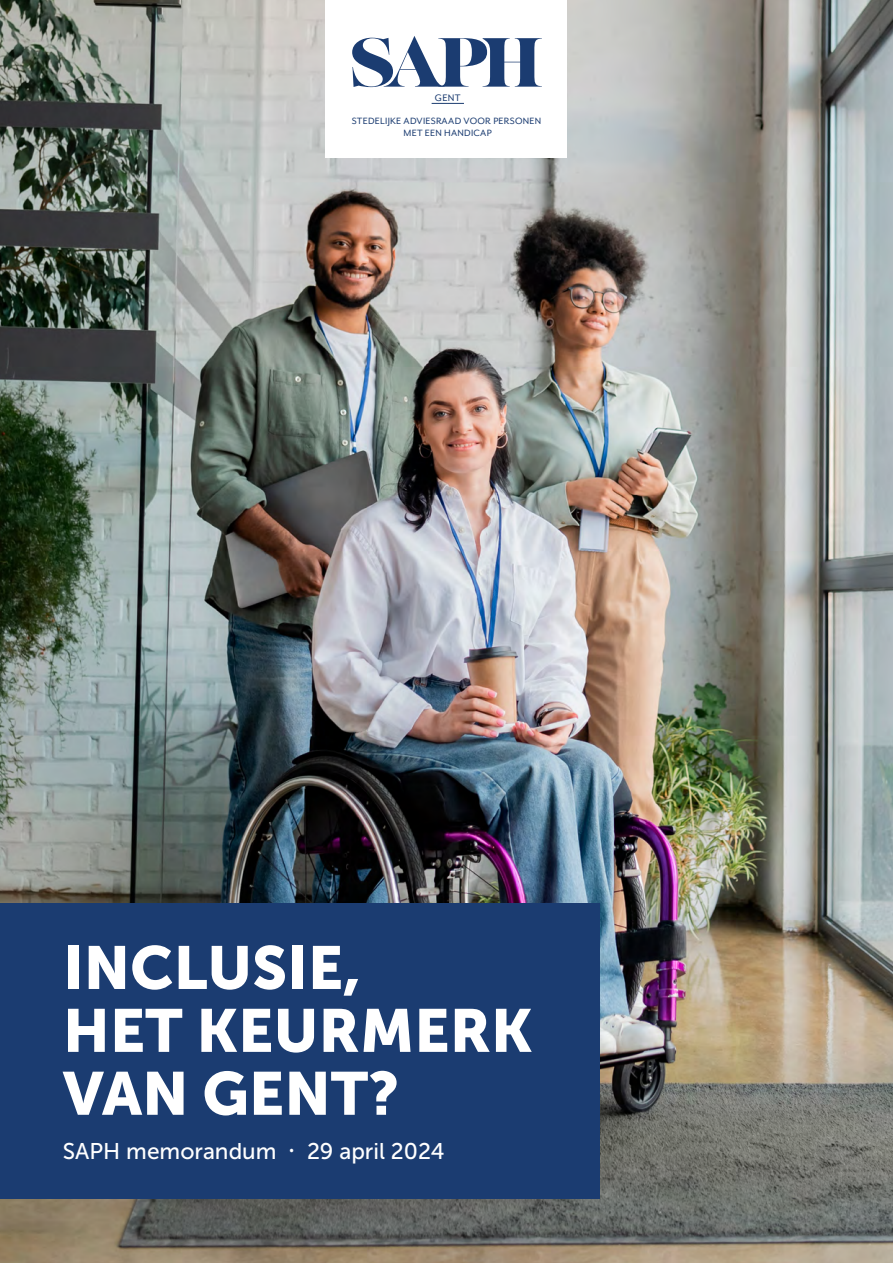
<style>
.page{position:relative;width:893px;height:1263px;background:#fff}
.page>*{position:absolute;margin:0;border:0;box-sizing:border-box;transform-origin:0 0}
.Cover_tekst{font:60.3px/62.8px "Museo Sans 900";color:#fff}
.t1{font:22.65px "Museo Sans 500";color:#fff}
.t2{font:10.95px "Mr Eaves San OT";color:#1b3c71}
.t3{font:10.5px/11.4px "Mr Eaves San OT";letter-spacing:.025em;color:#1b3c71;text-align:center}
</style>
<div class="page">
<img style="left:0;top:0;width:893px;height:1263px">
<div style="left:0;top:904px;width:600px;height:295px;background:#1b3c71"></div>
<div style="left:326px;top:0;width:241px;height:157px;background:#fff"></div>
<svg style="left:352px;top:36px;width:190px;height:51px"></svg>
<hr style="left:432px;top:103px;width:32px;height:1px;background:#1b3c71">
<p class="t2" style="left:435px;top:92px;width:27px">GENT</p>
<p class="t3" style="left:352px;top:116px;width:191px">STEDELIJKE ADVIESRAAD VOOR PERSONEN<br>MET EEN HANDICAP</p>
<h1 class="Cover_tekst" style="left:63px;top:936px;width:471px">INCLUSIE,<br>HET KEURMERK<br>VAN GENT?</h1>
<p class="t1" style="left:63px;top:1139px;width:215px">SAPH memorandum</p>
<p class="t1" style="left:307px;top:1139px;width:139px">29 april 2024</p>
</div>
